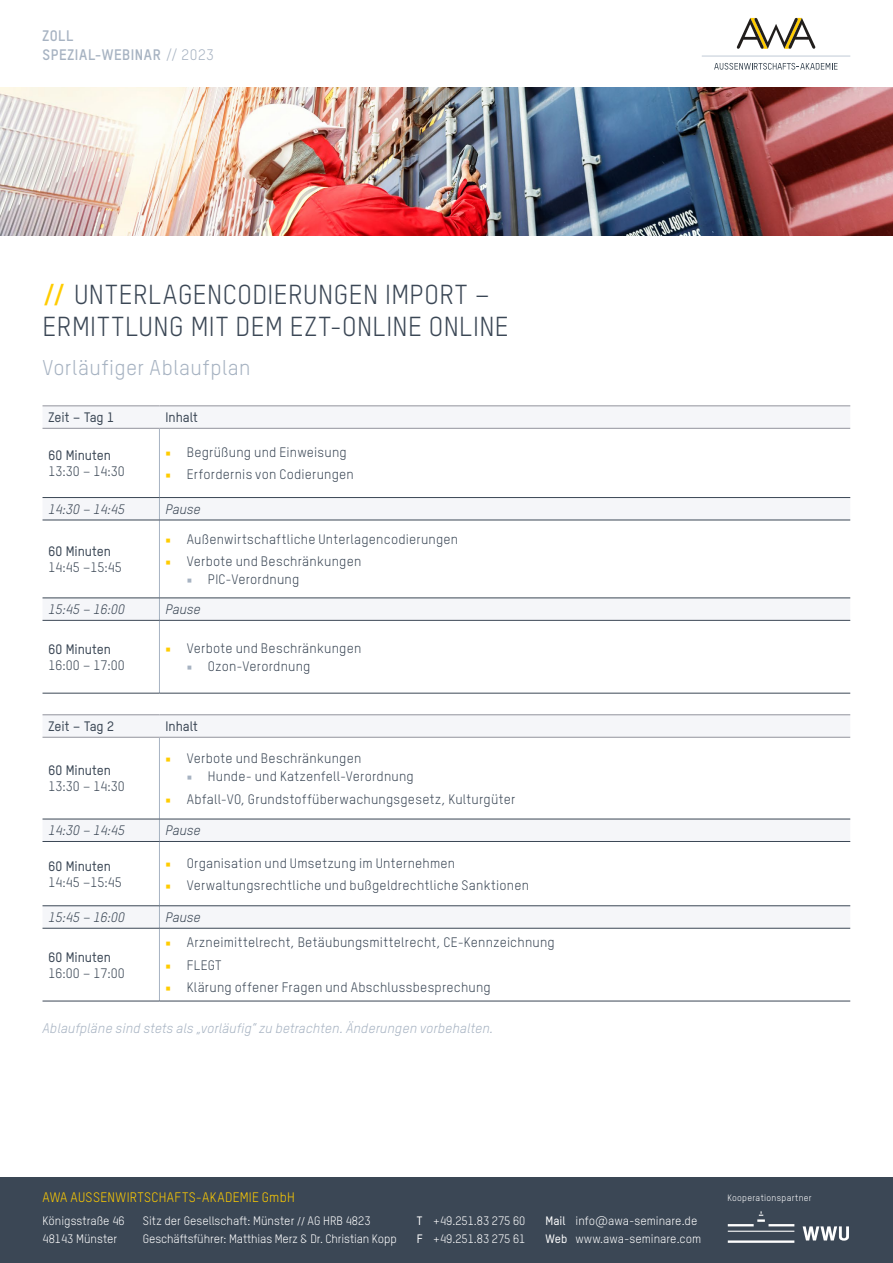
<style>
.page{position:relative;width:893px;height:1263px;background:#fff}
.page>*{position:absolute;margin:0;border:0;box-sizing:border-box;transform-origin:0 0}
.t1{font:27px/32.4px "TSTARPRO";letter-spacing:.02em;color:#3b4755}
.t2{font:21px "TSTARPRO";letter-spacing:.02em;color:#a7b3c2}
.t3{font:700 15px/19.5px "TSTARPRO";letter-spacing:.045em;color:#a7b3c2}
.t4{font:13.5px "TSTARPRO";letter-spacing:.015em;color:#3b4755}
.t5{font:500 13.5px "TSTARPRO";color:#3b4755}
.t6{font:italic 13.5px "TSTARPRO";letter-spacing:.01em;color:#a7b3c2}
.t7{font:italic 13.5px "TSTARPRO";color:#3b4755}
.t8{font:13.5px "TSTARPRO";letter-spacing:.02em;color:#fc0}
.t9{font:12px/18px "TSTARPRO";color:#fff}
.t10{font:9px "TSTARPRO";letter-spacing:.03em;color:#fff}
.s1{font-weight:400}
.s2{font-weight:700;color:#fc0}
.s3{font-family:"Minion Pro";color:#fc0}
.s4{font-family:"Minion Pro";color:#a7b3c2}
.s5{font-family:"Minion Pro"}
.s6{font-weight:500}
</style>
<div class="page">
<hr style="left:702px;top:55px;width:148px;height:2px;background:#d2d9e2">
<svg style="left:736px;top:18px;width:80px;height:31px"></svg>
<svg style="left:714px;top:63px;width:123px;height:7px"></svg>
<div style="left:0;top:1178px;width:893px;height:85px;background:#3b4755"></div>
<svg style="left:728px;top:1211px;width:121px;height:32px"></svg>
<img style="left:0;top:87px;width:893px;height:149px">
<svg style="left:43px;top:406px;width:807px;height:214px"></svg>
<hr style="left:159px;top:429px;width:1px;height:68px;background:#a7b3c2">
<svg style="left:159px;top:498px;width:1px;height:22px"></svg>
<hr style="left:159px;top:520px;width:1px;height:78px;background:#a7b3c2">
<svg style="left:159px;top:599px;width:1px;height:21px"></svg>
<hr style="left:159px;top:620px;width:1px;height:73px;background:#a7b3c2">
<hr style="left:43px;top:405px;width:116px;height:1px;background:#93949d">
<hr style="left:159px;top:405px;width:691px;height:1px;background:#93949d">
<hr style="left:43px;top:428px;width:116px;height:1px;background:#93949d">
<hr style="left:159px;top:428px;width:691px;height:1px;background:#93949d">
<hr style="left:43px;top:497px;width:116px;height:1px;background:#3b4755">
<hr style="left:159px;top:497px;width:691px;height:1px;background:#3b4755">
<hr style="left:43px;top:520px;width:116px;height:1px;background:#3b4755">
<hr style="left:159px;top:520px;width:691px;height:1px;background:#3b4755">
<hr style="left:43px;top:598px;width:116px;height:1px;background:#3b4755">
<hr style="left:159px;top:598px;width:691px;height:1px;background:#3b4755">
<hr style="left:43px;top:620px;width:116px;height:1px;background:#3b4755">
<hr style="left:159px;top:620px;width:691px;height:1px;background:#3b4755">
<hr style="left:43px;top:693px;width:116px;height:1px;background:#3b4755">
<hr style="left:159px;top:693px;width:691px;height:1px;background:#3b4755">
<svg style="left:43px;top:715px;width:807px;height:213px"></svg>
<hr style="left:159px;top:738px;width:1px;height:81px;background:#a7b3c2">
<svg style="left:159px;top:820px;width:1px;height:21px"></svg>
<hr style="left:159px;top:842px;width:1px;height:63px;background:#a7b3c2">
<svg style="left:159px;top:906px;width:1px;height:22px"></svg>
<hr style="left:159px;top:928px;width:1px;height:73px;background:#a7b3c2">
<hr style="left:43px;top:714px;width:116px;height:1px;background:#93949d">
<hr style="left:159px;top:714px;width:691px;height:1px;background:#93949d">
<hr style="left:43px;top:737px;width:116px;height:1px;background:#93949d">
<hr style="left:159px;top:737px;width:691px;height:1px;background:#93949d">
<hr style="left:43px;top:819px;width:116px;height:1px;background:#3b4755">
<hr style="left:159px;top:819px;width:691px;height:1px;background:#3b4755">
<hr style="left:43px;top:841px;width:116px;height:1px;background:#3b4755">
<hr style="left:159px;top:841px;width:691px;height:1px;background:#3b4755">
<hr style="left:43px;top:905px;width:116px;height:1px;background:#3b4755">
<hr style="left:159px;top:905px;width:691px;height:1px;background:#3b4755">
<hr style="left:43px;top:928px;width:116px;height:1px;background:#3b4755">
<hr style="left:159px;top:928px;width:691px;height:1px;background:#3b4755">
<hr style="left:43px;top:1001px;width:116px;height:1px;background:#3b4755">
<hr style="left:159px;top:1001px;width:691px;height:1px;background:#3b4755">
<p class="t3" style="left:43px;top:25px;width:173px">ZOLL<br>SPEZIAL-WEBINAR <span class="s1">// 2023</span></p>
<h1 class="t1" style="left:42px;top:277px;width:468px"><span class="s2">//</span> UNTERLAGENCODIERUNGEN IMPORT –<br>ERMITTLUNG MIT DEM EZT-ONLINE ONLINE</h1>
<h2 class="t2" style="left:43px;top:353px;width:210px">Vorläufiger Ablaufplan</h2>
<p class="t5" style="left:49px;top:408px;width:67px">Zeit – Tag 1</p>
<p class="t5" style="left:165px;top:408px;width:34px">Inhalt</p>
<p class="t5" style="left:49px;top:446px;width:64px">60 Minuten</p>
<p class="t4" style="left:49px;top:462px;width:78px">13:30 – 14:30</p>
<p class="t4" style="left:165px;top:443px;width:183px"><span class="s3">■</span> Begrüßung und Einweisung</p>
<p class="t4" style="left:165px;top:466px;width:190px"><span class="s3">■</span> Erfordernis von Codierungen</p>
<p class="t7" style="left:49px;top:500px;width:78px">14:30 – 14:45</p>
<p class="t7" style="left:165px;top:500px;width:37px">Pause</p>
<p class="t5" style="left:49px;top:542px;width:64px">60 Minuten</p>
<p class="t4" style="left:49px;top:559px;width:75px">14:45 –15:45</p>
<p class="t4" style="left:165px;top:530px;width:294px"><span class="s3">■</span> Außenwirtschaftliche Unterlagencodierungen</p>
<p class="t4" style="left:165px;top:553px;width:197px"><span class="s3">■</span> Verbote und Beschränkungen</p>
<p class="t4" style="left:187px;top:571px;width:114px"><span class="s4">■</span> PIC-Verordnung</p>
<p class="t7" style="left:49px;top:600px;width:78px">15:45 – 16:00</p>
<p class="t7" style="left:165px;top:600px;width:37px">Pause</p>
<p class="t5" style="left:49px;top:640px;width:64px">60 Minuten</p>
<p class="t4" style="left:49px;top:656px;width:78px">16:00 – 17:00</p>
<p class="t4" style="left:165px;top:639px;width:197px"><span class="s3">■</span> Verbote und Beschränkungen</p>
<p class="t4" style="left:187px;top:657px;width:125px"><span class="s4">■</span> Ozon-Verordnung</p>
<p class="t5" style="left:49px;top:717px;width:67px">Zeit – Tag 2</p>
<p class="t5" style="left:165px;top:717px;width:34px">Inhalt</p>
<p class="t5" style="left:49px;top:761px;width:64px">60 Minuten</p>
<p class="t4" style="left:49px;top:778px;width:78px">13:30 – 14:30</p>
<p class="t4" style="left:165px;top:749px;width:197px"><span class="s3">■</span> Verbote und Beschränkungen</p>
<p class="t4" style="left:187px;top:767px;width:229px"><span class="s4">■</span> Hunde- und Katzenfell-Verordnung</p>
<p class="t4" style="left:165px;top:790px;width:351px"><span class="s3">■</span> Abfall-VO, Grundstoffüberwachungsgesetz, Kulturgüter</p>
<p class="t7" style="left:49px;top:822px;width:78px">14:30 – 14:45</p>
<p class="t7" style="left:165px;top:822px;width:37px">Pause</p>
<p class="t5" style="left:49px;top:857px;width:64px">60 Minuten</p>
<p class="t4" style="left:49px;top:873px;width:75px">14:45 –15:45</p>
<p class="t4" style="left:165px;top:854px;width:291px"><span class="s3">■</span> Organisation und Umsetzung im Unternehmen</p>
<p class="t4" style="left:165px;top:876px;width:365px"><span class="s3">■</span> Verwaltungsrechtliche und bußgeldrechtliche Sanktionen</p>
<p class="t7" style="left:49px;top:908px;width:78px">15:45 – 16:00</p>
<p class="t7" style="left:165px;top:908px;width:37px">Pause</p>
<p class="t5" style="left:49px;top:948px;width:64px">60 Minuten</p>
<p class="t4" style="left:49px;top:964px;width:78px">16:00 – 17:00</p>
<p class="t4" style="left:165px;top:934px;width:391px"><span class="s3">■</span> Arzneimittelrecht, Betäubungsmittelrecht, CE-Kennzeichnung</p>
<p class="t4" style="left:165px;top:956px;width:58px"><span class="s3">■</span> FLEGT</p>
<p class="t4" style="left:165px;top:979px;width:327px"><span class="s3">■</span> Klärung offener Fragen und Abschlussbesprechung</p>
<p class="t6" style="left:43px;top:1019px;width:452px">Ablaufpläne sind stets als „vorläufig“ zu betrachten. Änderungen vorbehalten.</p>
<p class="t8" style="left:43px;top:1188px;width:254px">AWA AUSSENWIRTSCHAFTS-AKADEMIE GmbH</p>
<p class="t9" style="left:43px;top:1211px;width:84px">Königsstraße 46<br>48143 Münster</p>
<p class="t9" style="left:143px;top:1211px;width:255px">Sitz der Gesellschaft: Münster <span class="s5">//</span> AG HRB 4823<br>Geschäftsführer: Matthias Merz &amp; Dr. Christian Kopp</p>
<p class="t9" style="left:417px;top:1211px;width:110px"><span class="s6">T</span> +49.251.83 275 60<br><span class="s6">F</span> +49.251.83 275 61</p>
<p class="t9" style="left:546px;top:1211px;width:157px"><span class="s6">Mail</span> info@awa-seminare.de<br><span class="s6">Web</span> www.awa-seminare.com</p>
<p class="t10" style="left:727px;top:1192px;width:86px">Kooperationspartner</p>
</div>
